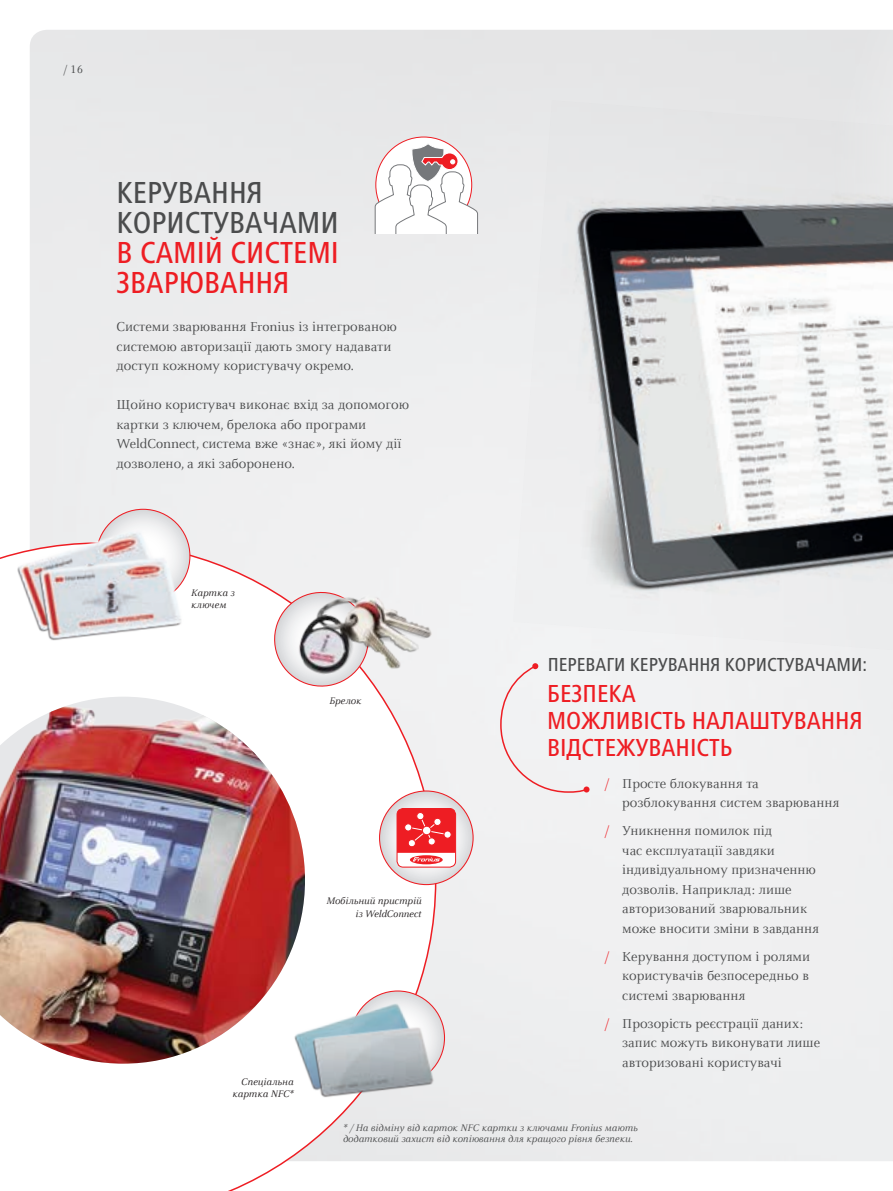
<style>
.page{position:relative;width:893px;height:1191px;background:#fff}
.page>*{position:absolute;margin:0;border:0;box-sizing:border-box;transform-origin:0 0}
.t1{font:500 condensed 31.5px/30px "Frutiger Next LTW1 G";color:#ee1d23}
.t2{font:500 condensed 31.5px/30px "Frutiger Next LTW1 G";color:#4b4c4d}
.t3{font:500 condensed 25.5px/27px "Frutiger Next LTW1 G";color:#ee1d23}
.t4{font:500 condensed 19.5px "Frutiger Next LTW1 G";color:#4b4c4d}
.t5{font:14.25px/19.5px "Celeste Offc Pro";color:#4b4c4d}
.t6{font:12px "Celeste Offc Pro";color:#4b4c4d}
.t7{font:italic 10.5px/10.9px "Celeste Offc Pro";color:#4b4c4d}
.t8{font:italic 10.5px/12px "Celeste Offc Pro";color:#231f20;text-align:right}
.s1{color:#ee1d23}
</style>
<div class="page">
<div style="left:30px;top:30px;width:863px;height:1131px;background:#edeeef"></div>
<svg style="left:374px;top:142px;width:104px;height:91px"></svg>
<div style="left:833px;top:30px;width:60px;height:70px;background:#e4e4e5"></div>
<svg style="left:0;top:542px;width:436px;height:649px"></svg>
<svg style="left:96px;top:509px;width:94px;height:94px"></svg>
<img style="left:4px;top:519px;width:180px;height:127px">
<img style="left:26px;top:547px;width:170px;height:108px">
<svg style="left:267px;top:585px;width:108px;height:107px"></svg>
<img style="left:275px;top:571px;width:169px;height:120px">
<img style="left:0;top:698px;width:305px;height:365px">
<svg style="left:380px;top:791px;width:93px;height:93px;background:#e2d9db"></svg>
<div style="left:397px;top:808px;width:59px;height:59px;background:#ee1d23;border-radius:6px"></div>
<div style="left:397px;top:808px;width:59px;height:59px;border:1px solid #ee1d23;border-radius:6px"></div>
<svg style="left:397px;top:812px;width:59px;height:55px"></svg>
<img style="left:283px;top:994px;width:152px;height:108px">
<img style="left:302px;top:1018px;width:143px;height:92px">
<div style="left:513px;top:100px;width:380px;height:550px;background:#eaebec"></div>
<img style="left:579px;top:205px;width:314px;height:383px">
<div style="left:499px;top:663px;width:90px;height:130px;background:#f1f2f3"></div>
<p class="t6" style="left:64px;top:61px;width:21px">/ 16</p>
<h1 class="t2" style="left:117px;top:177px;width:224px">КЕРУВАННЯ<br>КОРИСТУВАЧАМИ</h1>
<h1 class="t1" style="left:117px;top:237px;width:224px">В САМІЙ СИСТЕМІ<br>ЗВАРЮВАННЯ</h1>
<p class="t5" style="left:117px;top:317px;width:282px">Системи зварювання Fronius із інтегрованою системою авторизації дають змогу надавати доступ кожному користувачу окремо.</p>
<p class="t5" style="left:117px;top:395px;width:294px">Щойно користувач виконає вхід за допомогою картки з ключем, брелока або програми WeldConnect, система вже «знає», які йому дії дозволено, а які заборонено.</p>
<p class="t8" style="left:191px;top:587px;width:45px;text-align:left">Картка з ключем</p>
<p class="t8" style="left:233px;top:1076px;width:62px">Спеціальна картка NFC*</p>
<p class="t8" style="left:329px;top:695px;width:33px">Брелок</p>
<p class="t8" style="left:326px;top:894px;width:97px;line-height:12.6px">Мобільний пристрій із WeldConnect</p>
<h3 class="t4" style="left:548px;top:653px;width:321px">ПЕРЕВАГИ КЕРУВАННЯ КОРИСТУВАЧАМИ:</h3>
<h2 class="t3" style="left:547px;top:679px;width:317px">БЕЗПЕКА<br>МОЖЛИВІСТЬ НАЛАШТУВАННЯ<br>ВІДСТЕЖУВАНІСТЬ</h2>
<p class="t5" style="left:622px;top:773px;width:219px;text-indent:-17px"><span class="s1">/</span> Просте блокування та розблокування систем зварювання</p>
<p class="t5" style="left:622px;top:821px;width:198px;text-indent:-17px"><span class="s1">/</span> Уникнення помилок під<br>час експлуатації завдяки індивідуальному призначенню дозволів. Наприклад: лише авторизований зварювальник може вносити зміни в завдання</p>
<p class="t5" style="left:622px;top:946px;width:189px;text-align:justify;text-indent:-17px"><span class="s1">/</span> Керування доступом і ролями користувачів безпосередньо в системі зварювання</p>
<p class="t5" style="left:622px;top:1013px;width:199px;text-indent:-17px"><span class="s1">/</span> Прозорість реєстрації даних: запис можуть виконувати лише авторизовані користувачі</p>
<p class="t7" style="left:343px;top:1121px;width:296px">* / На відміну від карток NFC картки з ключами Fronius мають додатковий захист від копіювання для кращого рівня безпеки.</p>
</div>
